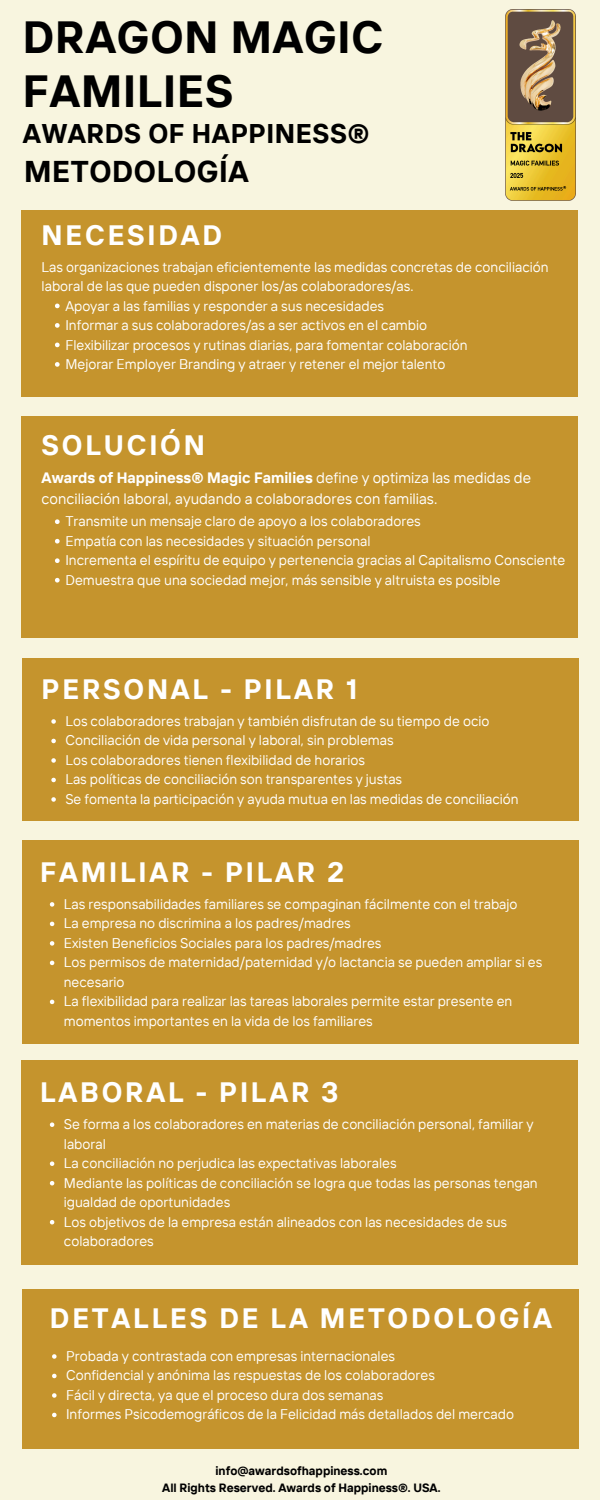
<style>
.page{position:relative;width:600px;height:1500px;background:#f8f5df}
.page>*{position:absolute;margin:0;border:0;box-sizing:border-box;transform-origin:0 0}
.t1{font:700 45px/54px "TT Interphases";letter-spacing:.02em;color:#000}
.t2{font:700 30px "TT Interphases";letter-spacing:.02em;color:#000}
.t3{font:700 28px "TT Interphases";letter-spacing:.1em;color:#fff}
.t4{font:700 27px "TT Interphases";letter-spacing:.02em;color:#000}
.t5{font:15px/20.8px "TT Interphases";color:#fff}
.t6{font:14px/19.5px "TT Interphases";color:#fff}
.t7{font:700 12px "TT Interphases";color:#000}
.s1{font-weight:700}
</style>
<div class="page">
<div style="left:22px;top:210px;width:556px;height:187px;background:#c5942d"></div>
<svg style="left:55px;top:304px;width:5px;height:4px"></svg>
<svg style="left:55px;top:323px;width:5px;height:5px"></svg>
<svg style="left:55px;top:343px;width:5px;height:4px"></svg>
<svg style="left:55px;top:362px;width:5px;height:5px"></svg>
<div style="left:22px;top:416px;width:556px;height:222px;background:#c5942d"></div>
<svg style="left:55px;top:519px;width:5px;height:5px"></svg>
<svg style="left:55px;top:539px;width:5px;height:5px"></svg>
<svg style="left:55px;top:558px;width:5px;height:5px"></svg>
<svg style="left:55px;top:578px;width:5px;height:5px"></svg>
<div style="left:22px;top:658px;width:557px;height:163px;background:#c5942d"></div>
<svg style="left:51px;top:719px;width:5px;height:5px"></svg>
<svg style="left:51px;top:739px;width:5px;height:4px"></svg>
<svg style="left:51px;top:758px;width:5px;height:5px"></svg>
<svg style="left:51px;top:778px;width:5px;height:4px"></svg>
<svg style="left:51px;top:797px;width:5px;height:5px"></svg>
<div style="left:22px;top:840px;width:556px;height:204px;background:#c5942d"></div>
<svg style="left:50px;top:902px;width:4px;height:5px"></svg>
<svg style="left:50px;top:922px;width:4px;height:4px"></svg>
<svg style="left:50px;top:941px;width:4px;height:5px"></svg>
<svg style="left:50px;top:961px;width:4px;height:4px"></svg>
<svg style="left:50px;top:1000px;width:4px;height:4px"></svg>
<div style="left:21px;top:1060px;width:556px;height:205px;background:#c5942d"></div>
<svg style="left:50px;top:1122px;width:4px;height:5px"></svg>
<svg style="left:50px;top:1161px;width:4px;height:5px"></svg>
<svg style="left:50px;top:1181px;width:4px;height:4px"></svg>
<svg style="left:50px;top:1220px;width:4px;height:4px"></svg>
<div style="left:22px;top:1289px;width:556px;height:159px;background:#c5942d"></div>
<svg style="left:52px;top:1354px;width:5px;height:5px"></svg>
<svg style="left:52px;top:1374px;width:5px;height:4px"></svg>
<svg style="left:52px;top:1393px;width:5px;height:5px"></svg>
<svg style="left:52px;top:1413px;width:5px;height:4px"></svg>
<img style="left:506px;top:10px;width:70px;height:190px">
<h2 class="t1" style="left:23px;top:9px;width:362px">DRAGON MAGIC<br>FAMILIES</h2>
<h2 class="t4" style="left:23px;top:116px;width:348px">AWARDS OF HAPPINESS®</h2>
<p class="t2" style="left:24px;top:152px;width:226px">METODOLOGÍA</p>
<h2 class="t3" style="left:42px;top:217px;width:182px">NECESIDAD</h2>
<h2 class="t6" style="left:42px;top:257px;width:508px">Las organizaciones trabajan eficientemente las medidas concretas de conciliación laboral de las que pueden disponer los/as colaboradores/as.</h2>
<h3 class="t6" style="left:65px;top:296px;width:320px">Apoyar a las familias y responder a sus necesidades</h3>
<p class="t6" style="left:65px;top:315px;width:363px">Informar a sus colaboradores/as a ser activos en el cambio</p>
<p class="t6" style="left:65px;top:335px;width:404px">Flexibilizar procesos y rutinas diarias, para fomentar colaboración</p>
<p class="t6" style="left:65px;top:354px;width:382px">Mejorar Employer Branding y atraer y retener el mejor talento</p>
<p class="t3" style="left:42px;top:427px;width:165px">SOLUCIÓN</p>
<h2 class="t5" style="left:42px;top:467px;width:491px"><span class="s1">Awards of Happiness® Magic Families</span> define y optimiza las medidas de conciliación laboral, ayudando a colaboradores con familias.</h2>
<h3 class="t6" style="left:65px;top:511px;width:357px">Transmite un mensaje claro de apoyo a los colaboradores</h3>
<p class="t6" style="left:65px;top:531px;width:307px">Empatía con las necesidades y situación personal</p>
<p class="t6" style="left:65px;top:550px;width:501px">Incrementa el espíritu de equipo y pertenencia gracias al Capitalismo Consciente</p>
<p class="t6" style="left:65px;top:570px;width:437px">Demuestra que una sociedad mejor, más sensible y altruista es posible</p>
<p class="t3" style="left:42px;top:671px;width:317px">PERSONAL - PILAR 1</p>
<h2 class="t6" style="left:65px;top:711px;width:426px">Los colaboradores trabajan y también disfrutan de su tiempo de ocio</h2>
<p class="t6" style="left:65px;top:730px;width:330px">Conciliación de vida personal y laboral, sin problemas</p>
<p class="t6" style="left:65px;top:750px;width:301px">Los colaboradores tienen flexibilidad de horarios</p>
<p class="t6" style="left:65px;top:769px;width:338px">Las políticas de conciliación son transparentes y justas</p>
<p class="t6" style="left:65px;top:789px;width:455px">Se fomenta la participación y ayuda mutua en las medidas de conciliación</p>
<p class="t3" style="left:40px;top:854px;width:305px">FAMILIAR - PILAR 2</p>
<h2 class="t6" style="left:64px;top:894px;width:455px">Las responsabilidades familiares se compaginan fácilmente con el trabajo</h2>
<p class="t6" style="left:64px;top:913px;width:288px">La empresa no discrimina a los padres/madres</p>
<p class="t6" style="left:64px;top:933px;width:319px">Existen Beneficios Sociales para los padres/madres</p>
<p class="t6" style="left:64px;top:952px;width:480px">Los permisos de maternidad/paternidad y/o lactancia se pueden ampliar si es necesario</p>
<p class="t6" style="left:64px;top:991px;width:450px">La flexibilidad para realizar las tareas laborales permite estar presente en momentos importantes en la vida de los familiares</p>
<p class="t3" style="left:40px;top:1074px;width:300px">LABORAL - PILAR 3</p>
<h2 class="t6" style="left:64px;top:1114px;width:471px">Se forma a los colaboradores en materias de conciliación personal, familiar y laboral</h2>
<p class="t6" style="left:64px;top:1153px;width:334px">La conciliación no perjudica las expectativas laborales</p>
<p class="t6" style="left:64px;top:1173px;width:475px">Mediante las políticas de conciliación se logra que todas las personas tengan igualdad de oportunidades</p>
<p class="t6" style="left:64px;top:1212px;width:445px">Los objetivos de la empresa están alineados con las necesidades de sus colaboradores</p>
<p class="t3" style="left:50px;top:1300px;width:503px">DETALLES DE LA METODOLOGÍA</p>
<p class="t6" style="left:66px;top:1346px;width:331px">Probada y contrastada con empresas internacionales</p>
<p class="t6" style="left:66px;top:1365px;width:370px">Confidencial y anónima las respuestas de los colaboradores</p>
<p class="t6" style="left:66px;top:1385px;width:319px">Fácil y directa, ya que el proceso dura dos semanas</p>
<p class="t6" style="left:66px;top:1404px;width:449px">Informes Psicodemográficos de la Felicidad más detallados del mercado</p>
<h1 class="t7" style="left:216px;top:1463px;width:173px">info@awardsofhappiness.com</h1>
<p class="t7" style="left:162px;top:1480px;width:280px">All Rights Reserved. Awards of Happiness®. USA.</p>
</div>
